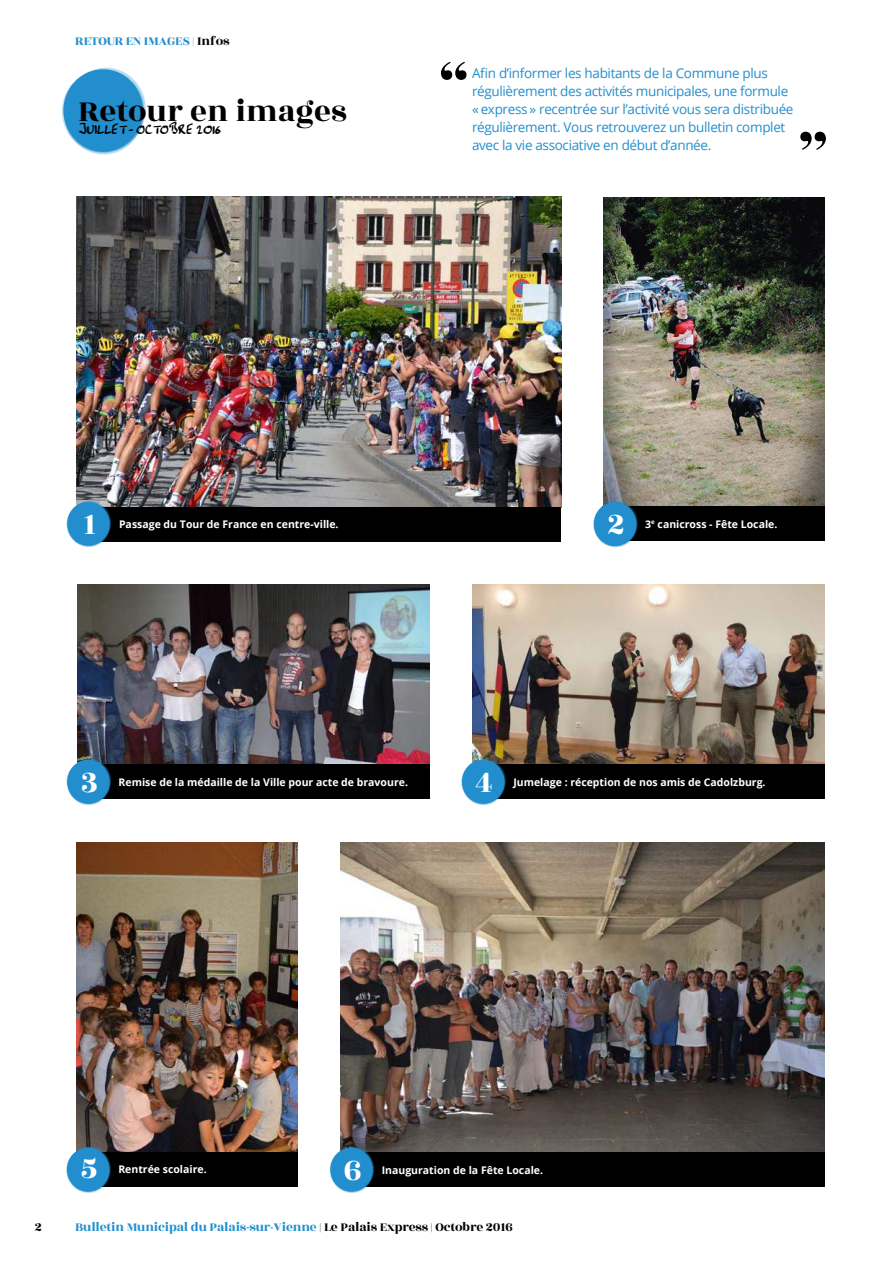
<style>
.page{position:relative;width:893px;height:1263px;background:#fff}
.page>*{position:absolute;margin:0;border:0;box-sizing:border-box;transform-origin:0 0}
.t1{font:64.95px "Rozha One";color:#000}
.t2{font:33px "Rozha One";color:#000}
.t3{font:33px "Rozha One";color:#fff}
.t4{font:15px "City Art Script SSK";letter-spacing:-.025em;color:#000}
.t5{font:13.5px/18px "Open Sans";letter-spacing:-.025em;color:#228ece}
.t6{font:13.5px "Rozha One";letter-spacing:-.01em;color:#228ece}
.t7{font:13.5px "Rozha One";color:#000}
.t8{font:700 10.5px "Open Sans";color:#fff}
.s1{color:#000}
</style>
<div class="page">
<svg style="left:66px;top:67px;width:80px;height:83px"></svg>
<svg style="left:64px;top:69px;width:81px;height:83px"></svg>
<svg style="left:62px;top:70px;width:80px;height:83px"></svg>
<div style="left:64px;top:72px;width:80px;height:83px;background:#228ece;border-radius:50%"></div>
<img style="left:77px;top:197px;width:484px;height:310px">
<img style="left:604px;top:197px;width:221px;height:310px">
<img style="left:77px;top:584px;width:352px;height:181px">
<img style="left:472px;top:584px;width:353px;height:181px">
<img style="left:340px;top:842px;width:485px;height:310px">
<img style="left:77px;top:842px;width:221px;height:310px">
<div style="left:603px;top:507px;width:222px;height:34px;background:#000"></div>
<div style="left:76px;top:765px;width:353px;height:34px;background:#000"></div>
<div style="left:471px;top:765px;width:354px;height:34px;background:#000"></div>
<div style="left:339px;top:1152px;width:486px;height:34px;background:#000"></div>
<div style="left:76px;top:1152px;width:222px;height:34px;background:#000"></div>
<svg style="left:595px;top:501px;width:43px;height:44px"></svg>
<svg style="left:594px;top:502px;width:43px;height:44px"></svg>
<svg style="left:593px;top:502px;width:43px;height:45px"></svg>
<div style="left:594px;top:503px;width:43px;height:45px;background:#228ece;border-radius:50%"></div>
<div style="left:68px;top:759px;width:43px;height:44px;background:#1f405c;border-radius:50%"></div>
<svg style="left:68px;top:759px;width:43px;height:45px"></svg>
<svg style="left:66px;top:760px;width:43px;height:44px"></svg>
<div style="left:67px;top:761px;width:43px;height:44px;background:#228ece;border-radius:50%"></div>
<svg style="left:463px;top:759px;width:43px;height:44px"></svg>
<svg style="left:462px;top:759px;width:43px;height:45px"></svg>
<svg style="left:461px;top:760px;width:43px;height:44px"></svg>
<div style="left:462px;top:761px;width:43px;height:44px;background:#228ece;border-radius:50%"></div>
<svg style="left:332px;top:1146px;width:42px;height:45px"></svg>
<svg style="left:331px;top:1147px;width:43px;height:45px"></svg>
<svg style="left:329px;top:1148px;width:43px;height:44px"></svg>
<div style="left:330px;top:1149px;width:43px;height:44px;background:#228ece;border-radius:50%"></div>
<svg style="left:68px;top:1146px;width:43px;height:45px"></svg>
<svg style="left:67px;top:1147px;width:43px;height:45px"></svg>
<svg style="left:66px;top:1148px;width:43px;height:44px"></svg>
<div style="left:67px;top:1149px;width:43px;height:44px;background:#228ece;border-radius:50%"></div>
<div style="left:77px;top:507px;width:484px;height:34px;background:#000"></div>
<div style="left:67px;top:501px;width:43px;height:45px;background:#89a7bb;border-radius:50%"></div>
<div style="left:68px;top:501px;width:43px;height:44px;background:#9fb9cc;border-radius:50%"></div>
<svg style="left:68px;top:501px;width:43px;height:45px"></svg>
<svg style="left:66px;top:502px;width:43px;height:44px"></svg>
<div style="left:67px;top:503px;width:43px;height:44px;background:#228ece;border-radius:50%"></div>
<p class="t6" style="left:75px;top:31px;width:156px">RETOUR EN IMAGES | <span class="s1">Infos</span></p>
<h2 class="t2" style="left:78px;top:88px;width:270px">Retour en images</h2>
<p class="t4" style="left:78px;top:119px;width:144px">JUILLET - OCTOBRE 2016</p>
<h1 class="t1" style="left:440px;top:43px;width:30px">“</h1>
<p class="t5" style="left:472px;top:64px;width:323px">Afin d’informer les habitants de la Commune plus régulièrement des activités municipales, une formule « express » recentrée sur l’activité vous sera distribuée régulièrement. Vous retrouverez un bulletin complet avec la vie associative en début d’année.</p>
<h1 class="t1" style="left:799px;top:113px;width:30px">”</h1>
<h2 class="t3" style="left:83px;top:501px;width:14px">1</h2>
<p class="t8" style="left:119px;top:517px;width:221px">Passage du Tour de France en centre-ville.</p>
<h2 class="t3" style="left:608px;top:501px;width:19px">2</h2>
<p class="t8" style="left:645px;top:517px;width:134px">3<sup>e</sup> canicross - Fête Locale.</p>
<h2 class="t3" style="left:81px;top:759px;width:19px">3</h2>
<h2 class="t3" style="left:476px;top:759px;width:19px">4</h2>
<p class="t8" style="left:119px;top:774px;width:291px">Remise de la médaille de la Ville pour acte de bravoure.</p>
<p class="t8" style="left:513px;top:774px;width:254px">Jumelage : réception de nos amis de Cadolzburg.</p>
<h2 class="t3" style="left:81px;top:1145px;width:18px">5</h2>
<h2 class="t3" style="left:344px;top:1146px;width:20px">6</h2>
<p class="t8" style="left:118px;top:1162px;width:90px">Rentrée scolaire.</p>
<p class="t8" style="left:382px;top:1162px;width:163px">Inauguration de la Fête Locale.</p>
<p class="t7" style="left:35px;top:1217px;width:9px">2</p>
<p class="t6" style="left:75px;top:1217px;width:439px">Bulletin Municipal du Palais-sur-Vienne <span class="s1">| Le Palais Express | Octobre 2016</span></p>
</div>
